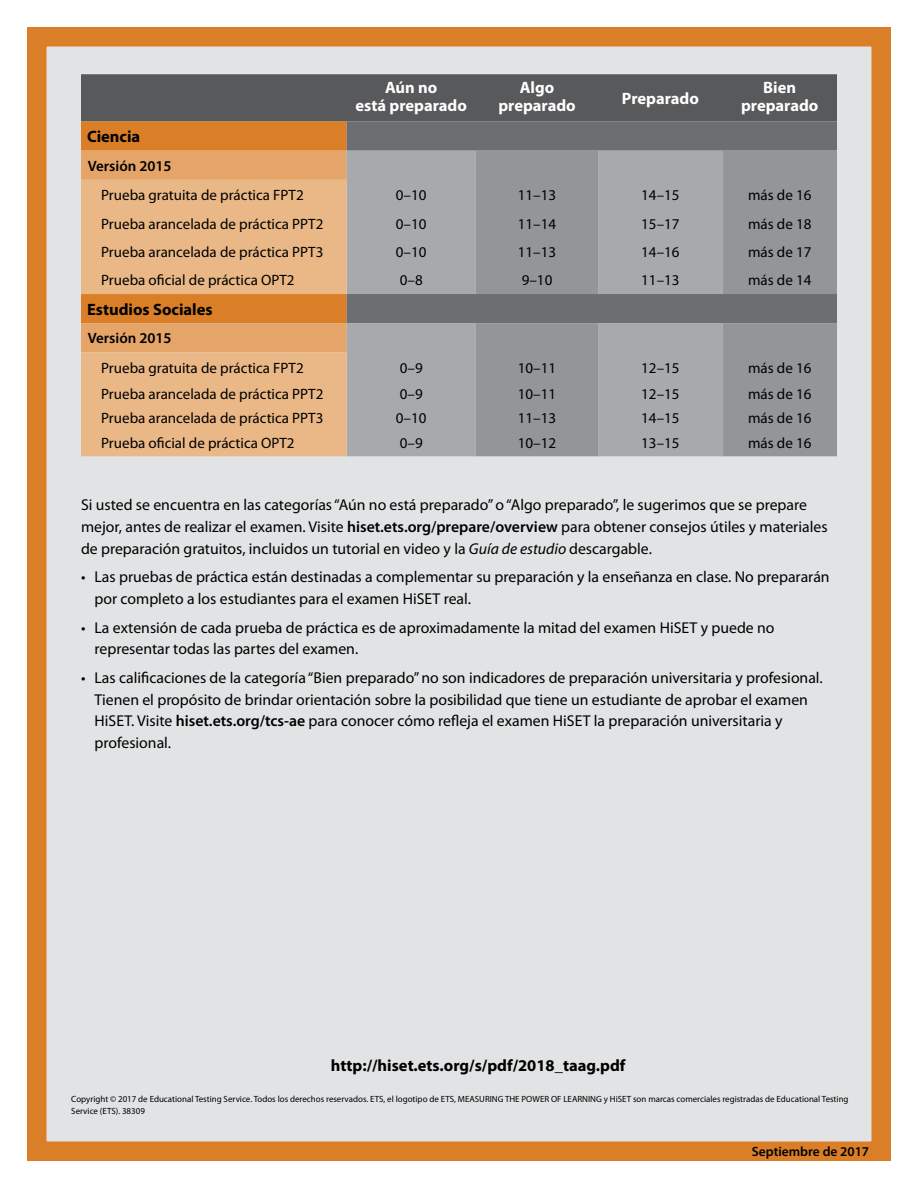
<style>
.page{position:relative;width:918px;height:1188px;background:#fff}
.page>*{position:absolute;margin:0;border:0;box-sizing:border-box;transform-origin:0 0}
.P__Cell_Head{font:700 16.5px/18px "Myriad Pro";color:#fff;text-align:center}
.P__Body{font:700 16.5px "Myriad Pro";color:#000}
.P__Cell_Head-2{font:700 16.5px "Myriad Pro";color:#000}
.P__Body-2{font:15.75px/21.8px "Myriad Pro";color:#000}
.P__Cell_Body{font:15px "Myriad Pro";color:#000}
.P__Cell_Body-2{font:600 15px "Myriad Pro";color:#000}
.P__Body-3{font:600 13.5px "Myriad Pro";color:#000}
.P__Legal_Copy{font:9px/12px "Myriad Pro";color:#000}
.s1{font-weight:600}
.s2{font-style:italic}
</style>
<div class="page">
<div style="left:37px;top:37px;width:844px;height:1114px;background:#e2e3e4"></div>
<div style="left:27px;top:27px;width:864px;height:1134px;border:20px solid #da7f27"></div>
<div style="left:81px;top:74px;width:756px;height:48px;background:#58595b"></div>
<div style="left:81px;top:122px;width:266px;height:29px;background:#da7f27"></div>
<div style="left:347px;top:122px;width:490px;height:29px;background:#6d6e71"></div>
<div style="left:81px;top:151px;width:266px;height:29px;background:#e5a569"></div>
<svg style="left:347px;top:151px;width:129px;height:305px;fill:#a7a9ac"></svg>
<svg style="left:476px;top:151px;width:361px;height:305px;fill:#939598"></svg>
<svg style="left:81px;top:180px;width:266px;height:276px;fill:#eab886"></svg>
<p class="P__Cell_Head" style="left:356px;top:78px;width:113px">Aún no<br>está preparado</p>
<p class="P__Cell_Head" style="left:498px;top:78px;width:79px">Algo preparado</p>
<p class="P__Cell_Head" style="left:622px;top:90px;width:79px">Preparado</p>
<p class="P__Cell_Head" style="left:741px;top:78px;width:79px">Bien preparado</p>
<p class="P__Cell_Head-2" style="left:87px;top:127px;width:55px">Ciencia</p>
<p class="P__Cell_Body-2" style="left:88px;top:158px;width:85px">Versión 2015</p>
<p class="P__Cell_Body" style="left:101px;top:187px;width:204px">Prueba gratuita de práctica FPT2</p>
<p class="P__Cell_Body" style="left:396px;top:187px;width:32px">0–10</p>
<p class="P__Cell_Body" style="left:518px;top:187px;width:40px">11–13</p>
<p class="P__Cell_Body" style="left:641px;top:187px;width:40px">14–15</p>
<p class="P__Cell_Body" style="left:748px;top:187px;width:65px">más de 16</p>
<p class="P__Cell_Body" style="left:101px;top:216px;width:224px">Prueba arancelada de práctica PPT2</p>
<p class="P__Cell_Body" style="left:396px;top:216px;width:32px">0–10</p>
<p class="P__Cell_Body" style="left:518px;top:216px;width:40px">11–14</p>
<p class="P__Cell_Body" style="left:641px;top:216px;width:40px">15–17</p>
<p class="P__Cell_Body" style="left:748px;top:216px;width:65px">más de 18</p>
<p class="P__Cell_Body" style="left:101px;top:244px;width:224px">Prueba arancelada de práctica PPT3</p>
<p class="P__Cell_Body" style="left:396px;top:244px;width:32px">0–10</p>
<p class="P__Cell_Body" style="left:518px;top:244px;width:40px">11–13</p>
<p class="P__Cell_Body" style="left:641px;top:244px;width:40px">14–16</p>
<p class="P__Cell_Body" style="left:748px;top:244px;width:65px">más de 17</p>
<p class="P__Cell_Body" style="left:101px;top:272px;width:195px">Prueba oficial de práctica OPT2</p>
<p class="P__Cell_Body" style="left:400px;top:272px;width:24px">0–8</p>
<p class="P__Cell_Body" style="left:522px;top:272px;width:32px">9–10</p>
<p class="P__Cell_Body" style="left:641px;top:272px;width:40px">11–13</p>
<p class="P__Cell_Body" style="left:748px;top:272px;width:65px">más de 14</p>
<p class="P__Cell_Head-2" style="left:87px;top:300px;width:127px">Estudios Sociales</p>
<p class="P__Cell_Body-2" style="left:88px;top:330px;width:85px">Versión 2015</p>
<p class="P__Cell_Body" style="left:101px;top:359px;width:204px">Prueba gratuita de práctica FPT2</p>
<p class="P__Cell_Body" style="left:400px;top:359px;width:24px">0–9</p>
<p class="P__Cell_Body" style="left:518px;top:359px;width:40px">10–11</p>
<p class="P__Cell_Body" style="left:641px;top:359px;width:40px">12–15</p>
<p class="P__Cell_Body" style="left:748px;top:359px;width:65px">más de 16</p>
<p class="P__Cell_Body" style="left:101px;top:386px;width:224px">Prueba arancelada de práctica PPT2</p>
<p class="P__Cell_Body" style="left:400px;top:386px;width:24px">0–9</p>
<p class="P__Cell_Body" style="left:518px;top:386px;width:40px">10–11</p>
<p class="P__Cell_Body" style="left:641px;top:386px;width:40px">12–15</p>
<p class="P__Cell_Body" style="left:748px;top:386px;width:65px">más de 16</p>
<p class="P__Cell_Body" style="left:101px;top:410px;width:224px">Prueba arancelada de práctica PPT3</p>
<p class="P__Cell_Body" style="left:396px;top:410px;width:32px">0–10</p>
<p class="P__Cell_Body" style="left:518px;top:410px;width:40px">11–13</p>
<p class="P__Cell_Body" style="left:641px;top:410px;width:40px">14–15</p>
<p class="P__Cell_Body" style="left:748px;top:410px;width:65px">más de 16</p>
<p class="P__Cell_Body" style="left:101px;top:435px;width:195px">Prueba oficial de práctica OPT2</p>
<p class="P__Cell_Body" style="left:400px;top:435px;width:24px">0–9</p>
<p class="P__Cell_Body" style="left:518px;top:435px;width:40px">10–12</p>
<p class="P__Cell_Body" style="left:641px;top:435px;width:40px">13–15</p>
<p class="P__Cell_Body" style="left:748px;top:435px;width:65px">más de 16</p>
<p class="P__Body-2" style="left:81px;top:494px;width:748px">Si usted se encuentra en las categorías “Aún no está preparado” o “Algo preparado”, le sugerimos que se prepare mejor, antes de realizar el examen. Visite <span class="s1">hiset.ets.org/prepare/overview</span> para obtener consejos útiles y materiales de preparación gratuitos, incluidos un tutorial en video y la <span class="s2">Guía de estudio</span> descargable.</p>
<p class="P__Body-2" style="left:94px;top:566px;width:737px;text-indent:-14px">• Las pruebas de práctica están destinadas a complementar su preparación y la enseñanza en clase. No prepararán por completo a los estudiantes para el examen HiSET real.</p>
<p class="P__Body-2" style="left:94px;top:617px;width:682px;text-indent:-14px">• La extensión de cada prueba de práctica es de aproximadamente la mitad del examen HiSET y puede no representar todas las partes del examen.</p>
<p class="P__Body-2" style="left:94px;top:667px;width:730px;text-indent:-14px">• Las calificaciones de la categoría “Bien preparado” no son indicadores de preparación universitaria y profesional.<br>Tienen el propósito de brindar orientación sobre la posibilidad que tiene un estudiante de aprobar el examen HiSET. Visite <span class="s1">hiset.ets.org/tcs-ae</span> para conocer cómo refleja el examen HiSET la preparación universitaria y profesional.</p>
<p class="P__Body" style="left:331px;top:1056px;width:296px">http://hiset.ets.org/s/pdf/2018_taag.pdf</p>
<p class="P__Legal_Copy" style="left:71px;top:1093px;width:779px">Copyright © 2017 de Educational Testing Service. Todos los derechos reservados. ETS, el logotipo de ETS, MEASURING THE POWER OF LEARNING y HiSET son marcas comerciales registradas de Educational Testing<br>Service (ETS). 38309</p>
<p class="P__Body-3" style="left:752px;top:1144px;width:119px">Septiembre de 2017</p>
</div>
